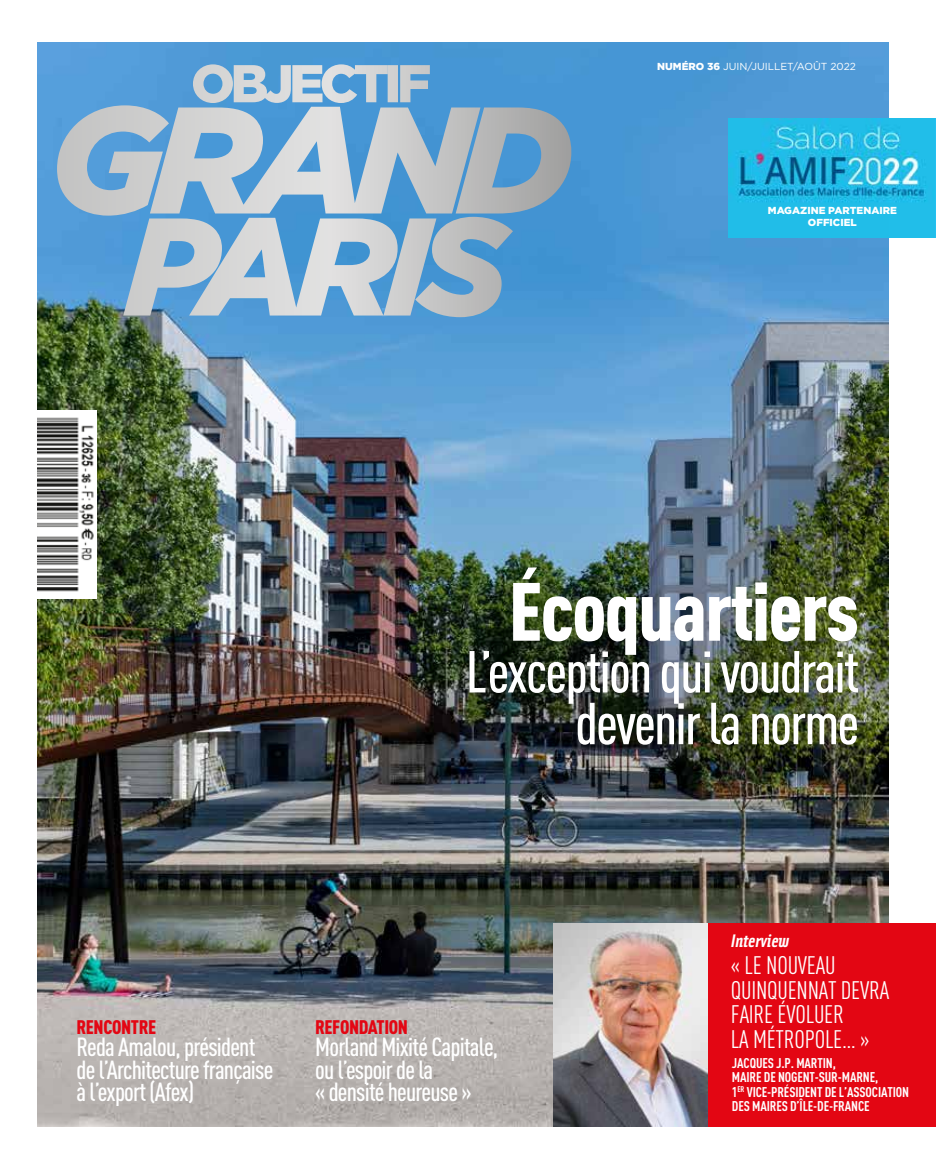
<style>
.page{position:relative;width:936px;height:1170px;background:#fff}
.page>*{position:absolute;margin:0;border:0;box-sizing:border-box;transform-origin:0 0}
.t1{font:900 81.15px "DIN Cond";letter-spacing:-.02em;color:#fff}
.t2{font:500 58.2px/51.8px "DIN Cond";letter-spacing:-.03em;color:#fff;text-align:right}
.t3{font:500 25.8px/22.6px "DIN Cond";letter-spacing:-.03em;color:#fff}
.t4{font:25.05px/24.6px "DIN Cond";letter-spacing:-.01em;color:#fff}
.t5{font:900 19.35px "DIN Cond";letter-spacing:-.02em;color:#e30613}
.t6{font:italic 700 18.15px "Solex OT";letter-spacing:-.01em;color:#fff}
.t7{font:700 13.95px/14.1px "DIN Cond";letter-spacing:-.01em;color:#fff}
.t8{font:10.2px "Gotham";color:#fff}
.t9{font:900 10.2px/11.7px "Gotham";color:#fff;text-align:center}
.s1{font-weight:900}
</style>
<div class="page">
<img style="left:38px;top:42px;width:850px;height:1084px">
<svg style="left:57px;top:64px;width:514px;height:253px;background:#8eb3d0"></svg>
<div style="left:707px;top:923px;width:228px;height:203px;background:#e30613"></div>
<img style="left:554px;top:923px;width:153px;height:203px">
<img style="left:38px;top:410px;width:59px;height:188px">
<img style="left:728px;top:118px;width:207px;height:119px">
<p class="t8" style="left:657px;top:60px;width:200px"><span class="s1">NUMÉRO 36</span> JUIN/JUILLET/AOÛT 2022</p>
<p class="t9" style="left:767px;top:204px;width:131px">MAGAZINE PARTENAIRE<br>OFFICIEL</p>
<h1 class="t1" style="left:508px;top:561px;width:352px">Écoquartiers</h1>
<h2 class="t2" style="left:465px;top:644px;width:395px">L’exception qui voudrait devenir la norme</h2>
<p class="t5" style="left:77px;top:1014px;width:81px">RENCONTRE</p>
<p class="t3" style="left:77px;top:1035px;width:198px">Reda Amalou, président de l’Architecture française à l’export (Afex)</p>
<p class="t5" style="left:315px;top:1014px;width:94px">REFONDATION</p>
<p class="t3" style="left:315px;top:1035px;width:184px">Morland Mixité Capitale, ou l’espoir de la<br>« densité heureuse »</p>
<p class="t6" style="left:730px;top:928px;width:60px">Interview</p>
<p class="t4" style="left:730px;top:952px;width:160px">« LE NOUVEAU<br>QUINQUENNAT DEVRA<br>FAIRE ÉVOLUER<br>LA MÉTROPOLE… »</p>
<p class="t7" style="left:732px;top:1055px;width:179px">JACQUES J.P. MARTIN,<br>MAIRE DE NOGENT-SUR-MARNE,<br>1<sup>ER</sup> VICE-PRÉSIDENT DE L’ASSOCIATION<br>DES MAIRES D’ÎLE-DE-FRANCE</p>
</div>
